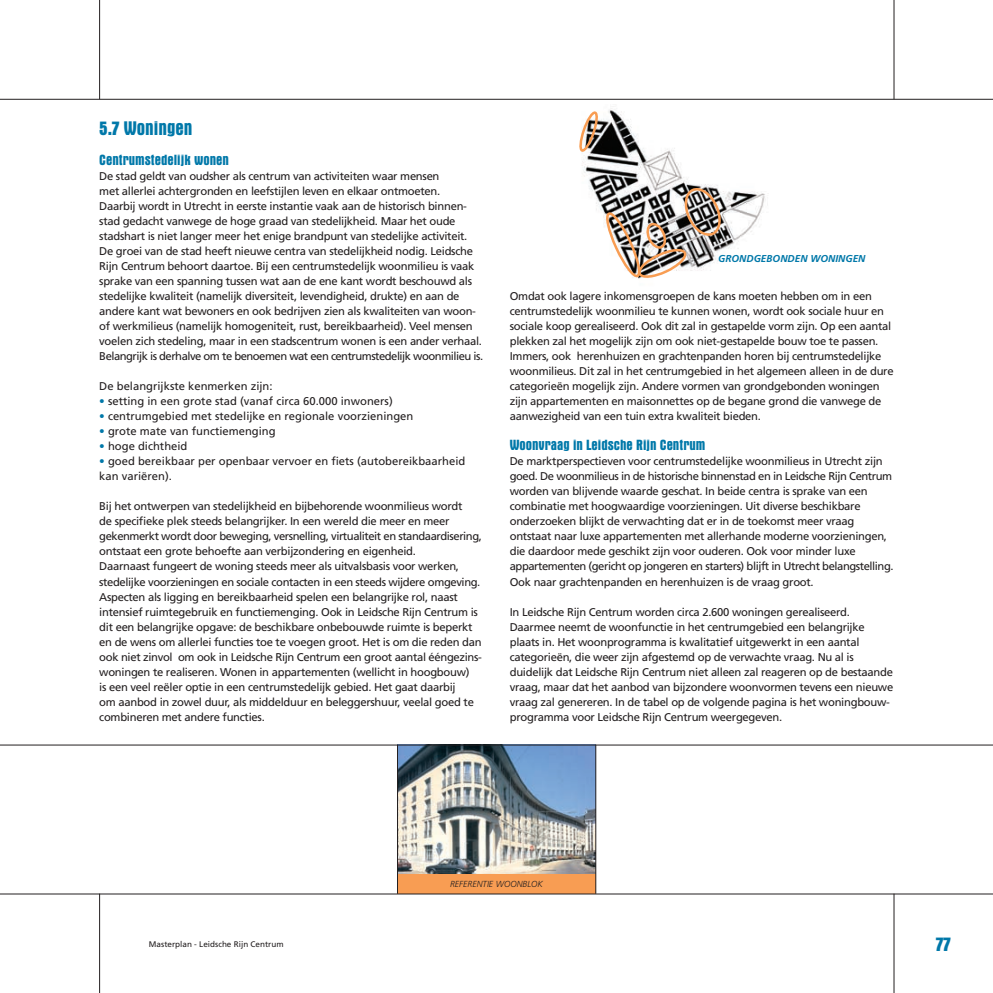
<style>
.page{position:relative;width:993px;height:993px;background:#fff}
.page>*{position:absolute;margin:0;border:0;box-sizing:border-box;transform-origin:0 0}
.t1{font:700 condensed 20px "Aurora BT";color:#0078a9}
.t2{font:700 condensed 15px "Aurora BT";color:#0078a9}
.t3{font:11.25px/15px "Frutiger";letter-spacing:-.025em;color:#231f20}
.t4{font:11.25px/15px "Frutiger";color:#231f20}
.t5{font:italic 700 10px "Frutiger";color:#0078a9}
.t6{font:italic 300 8.75px "Frutiger";color:#231f20}
.t7{font:8.12px "Frutiger";color:#231f20}
.s1{color:#0078a9}
</style>
<div class="page">
<img style="left:398px;top:745px;width:197px;height:128px">
<img style="left:582px;top:108px;width:184px;height:142px">
<svg style="left:579px;top:109px;width:18px;height:45px"></svg>
<svg style="left:601px;top:186px;width:120px;height:93px"></svg>
<div style="left:397px;top:873px;width:198px;height:20px;background:#f89d53"></div>
<hr style="left:99px;top:893px;width:1px;height:99px;background:#231f20">
<hr style="left:893px;top:893px;width:1px;height:99px;background:#231f20">
<hr style="left:0;top:893px;width:992px;height:1px;background:#231f20">
<hr style="left:99px;top:0;width:1px;height:99px;background:#231f20">
<hr style="left:893px;top:0;width:1px;height:99px;background:#231f20">
<hr style="left:0;top:99px;width:992px;height:1px;background:#231f20">
<hr style="left:0;top:744px;width:992px;height:1px;background:#231f20">
<hr style="left:397px;top:744px;width:1px;height:149px;background:#231f20">
<hr style="left:595px;top:744px;width:1px;height:149px;background:#231f20">
<h1 class="t1" style="left:99px;top:117px;width:95px">5.7 Woningen</h1>
<h2 class="t2" style="left:99px;top:151px;width:131px">Centrumstedelijk wonen</h2>
<p class="t3" style="left:99px;top:168px;width:385px">De stad geldt van oudsher als centrum van activiteiten waar mensen<br>met allerlei achtergronden en leefstijlen leven en elkaar ontmoeten.<br>Daarbij wordt in Utrecht in eerste instantie vaak aan de historisch binnen&shy;stad gedacht vanwege de hoge graad van stedelijkheid. Maar het oude stadshart is niet langer meer het enige brandpunt van stedelijke activiteit.<br>De groei van de stad heeft nieuwe centra van stedelijkheid nodig. Leidsche Rijn Centrum behoort daartoe. Bij een centrumstedelijk woonmilieu is vaak sprake van een spanning tussen wat aan de ene kant wordt beschouwd als stedelijke kwaliteit (namelijk diversiteit, levendigheid, drukte) en aan de andere kant wat bewoners en ook bedrijven zien als kwaliteiten van woon&shy;of werkmilieus (namelijk homogeniteit, rust, bereikbaarheid). Veel mensen voelen zich stedeling, maar in een stadscentrum wonen is een ander verhaal.<br>Belangrijk is derhalve om te benoemen wat een centrumstedelijk woonmilieu is.</p>
<p class="t4" style="left:99px;top:378px;width:175px">De belangrijkste kenmerken zijn:</p>
<p class="t4" style="left:99px;top:393px;width:295px"><span class="s1">•</span> setting in een grote stad (vanaf circa 60.000 inwoners)</p>
<p class="t4" style="left:99px;top:408px;width:315px"><span class="s1">•</span> centrumgebied met stedelijke en regionale voorzieningen</p>
<p class="t4" style="left:99px;top:423px;width:178px"><span class="s1">•</span> grote mate van functiemenging</p>
<p class="t4" style="left:99px;top:438px;width:90px"><span class="s1">•</span> hoge dichtheid</p>
<p class="t4" style="left:99px;top:453px;width:367px"><span class="s1">•</span> goed bereikbaar per openbaar vervoer en fiets (autobereikbaarheid kan variëren).</p>
<p class="t3" style="left:99px;top:498px;width:384px">Bij het ontwerpen van stedelijkheid en bijbehorende woonmilieus wordt<br>de specifieke plek steeds belangrijker. In een wereld die meer en meer gekenmerkt wordt door beweging, versnelling, virtualiteit en standaardisering, ontstaat een grote behoefte aan verbijzondering en eigenheid.<br>Daarnaast fungeert de woning steeds meer als uitvalsbasis voor werken, stedelijke voorzieningen en sociale contacten in een steeds wijdere omgeving.<br>Aspecten als ligging en bereikbaarheid spelen een belangrijke rol, naast intensief ruimtegebruik en functiemenging. Ook in Leidsche Rijn Centrum is dit een belangrijke opgave: de beschikbare onbebouwde ruimte is beperkt en de wens om allerlei functies toe te voegen groot. Het is om die reden dan ook niet zinvol om ook in Leidsche Rijn Centrum een groot aantal ééngezins&shy;woningen te realiseren. Wonen in appartementen (wellicht in hoogbouw)<br>is een veel reëler optie in een centrumstedelijk gebied. Het gaat daarbij<br>om aanbod in zowel duur, als middelduur en beleggershuur, veelal goed te combineren met andere functies.</p>
<p class="t5" style="left:718px;top:253px;width:149px">GRONDGEBONDEN WONINGEN</p>
<p class="t3" style="left:509px;top:288px;width:385px">Omdat ook lagere inkomensgroepen de kans moeten hebben om in een centrumstedelijk woonmilieu te kunnen wonen, wordt ook sociale huur en sociale koop gerealiseerd. Ook dit zal in gestapelde vorm zijn. Op een aantal plekken zal het mogelijk zijn om ook niet-gestapelde bouw toe te passen.<br>Immers, ook herenhuizen en grachtenpanden horen bij centrumstedelijke woonmilieus. Dit zal in het centrumgebied in het algemeen alleen in de dure categorieën mogelijk zijn. Andere vormen van grondgebonden woningen zijn appartementen en maisonnettes op de begane grond die vanwege de aanwezigheid van een tuin extra kwaliteit bieden.</p>
<h2 class="t2" style="left:509px;top:436px;width:197px">Woonvraag in Leidsche Rijn Centrum</h2>
<p class="t3" style="left:509px;top:453px;width:385px">De marktperspectieven voor centrumstedelijke woonmilieus in Utrecht zijn goed. De woonmilieus in de historische binnenstad en in Leidsche Rijn Centrum worden van blijvende waarde geschat. In beide centra is sprake van een combinatie met hoogwaardige voorzieningen. Uit diverse beschikbare onderzoeken blijkt de verwachting dat er in de toekomst meer vraag ontstaat naar luxe appartementen met allerhande moderne voorzieningen, die daardoor mede geschikt zijn voor ouderen. Ook voor minder luxe appartementen (gericht op jongeren en starters) blijft in Utrecht belangstelling.<br>Ook naar grachtenpanden en herenhuizen is de vraag groot.</p>
<p class="t3" style="left:509px;top:603px;width:385px">In Leidsche Rijn Centrum worden circa 2.600 woningen gerealiseerd.<br>Daarmee neemt de woonfunctie in het centrumgebied een belangrijke plaats in. Het woonprogramma is kwalitatief uitgewerkt in een aantal categorieën, die weer zijn afgestemd op de verwachte vraag. Nu al is duidelijk dat Leidsche Rijn Centrum niet alleen zal reageren op de bestaande vraag, maar dat het aanbod van bijzondere woonvormen tevens een nieuwe vraag zal genereren. In de tabel op de volgende pagina is het woningbouw&shy;programma voor Leidsche Rijn Centrum weergegeven.</p>
<p class="t7" style="left:149px;top:938px;width:136px">Masterplan - Leidsche Rijn Centrum</p>
<p class="t6" style="left:450px;top:878px;width:93px">REFERENTIE WOONBL OK</p>
<h1 class="t1" style="left:935px;top:932px;width:16px">77</h1>
</div>
